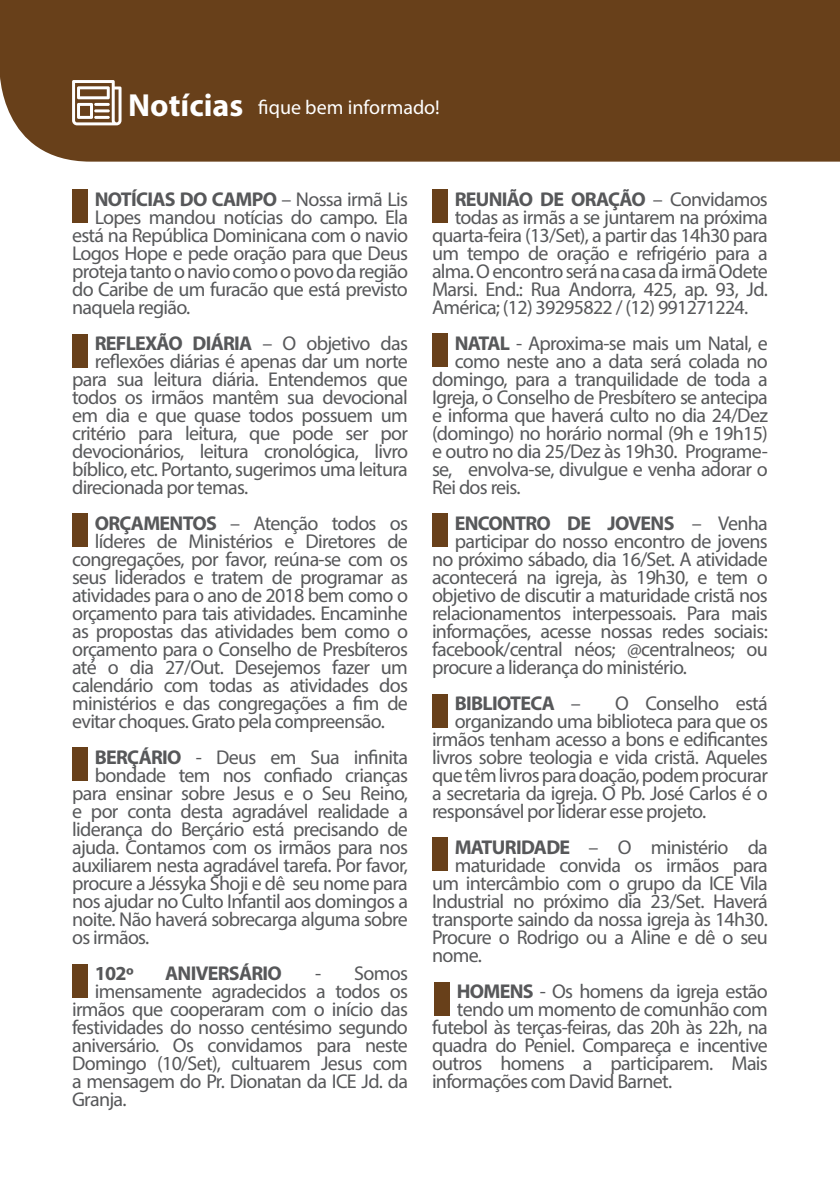
<style>
.page{position:relative;width:840px;height:1191px;background:#fff}
.page>*{position:absolute;margin:0;border:0;box-sizing:border-box;transform-origin:0 0}
.t1{font:20px "Myriad Pro";letter-spacing:-.035em;color:#57585a}
.t2{font:700 20px "Myriad Pro";letter-spacing:-.035em;color:#57585a}
.t3{font:20px "Myriad Pro";color:#fff}
.s1{font-weight:700;font-size:32px}
.s2{font-weight:400}
.s3{font-weight:700}
</style>
<div class="page">
<div style="left:0;top:0;width:839px;height:162px;background:#68401a"></div>
<svg style="left:72px;top:80px;width:49px;height:45px"></svg>
<hr style="left:94px;top:103px;width:16px;height:3px;background:#fff">
<hr style="left:94px;top:116px;width:16px;height:3px;background:#fff">
<hr style="left:94px;top:109px;width:16px;height:3px;background:#fff">
<div style="left:72px;top:190px;width:16px;height:33px;background:#68401a"></div>
<div style="left:72px;top:334px;width:16px;height:33px;background:#68401a"></div>
<div style="left:72px;top:513px;width:16px;height:34px;background:#68401a"></div>
<div style="left:434px;top:982px;width:16px;height:33px;background:#68401a"></div>
<div style="left:72px;top:747px;width:16px;height:34px;background:#68401a"></div>
<div style="left:72px;top:964px;width:16px;height:34px;background:#68401a"></div>
<div style="left:432px;top:190px;width:15px;height:33px;background:#68401a"></div>
<div style="left:432px;top:334px;width:15px;height:33px;background:#68401a"></div>
<div style="left:432px;top:513px;width:15px;height:34px;background:#68401a"></div>
<div style="left:432px;top:694px;width:15px;height:34px;background:#68401a"></div>
<div style="left:432px;top:837px;width:15px;height:34px;background:#68401a"></div>
<p class="t3" style="left:128px;top:95px;width:313px"><span class="s1">Notícias</span> fique bem informado!</p>
<p class="t2" style="left:95px;top:186px;width:314px">NOTÍCIAS DO CAMPO <span class="s2">– Nossa irmã Lis</span></p>
<p class="t1" style="left:95px;top:205px;width:314px">Lopes mandou notícias do campo. Ela</p>
<p class="t1" style="left:72px;top:223px;width:337px">está na República Dominicana com o navio</p>
<p class="t1" style="left:72px;top:241px;width:337px">Logos Hope e pede oração para que Deus</p>
<p class="t1" style="left:72px;top:259px;width:337px">proteja tanto o navio como o povo da região</p>
<p class="t1" style="left:72px;top:277px;width:337px">do Caribe de um furacão que está previsto</p>
<p class="t1" style="left:72px;top:295px;width:120px">naquela região.</p>
<p class="t2" style="left:95px;top:330px;width:314px">REFLEXÃO DIÁRIA <span class="s2">– O objetivo das</span></p>
<p class="t1" style="left:95px;top:349px;width:314px">reflexões diárias é apenas dar um norte</p>
<p class="t1" style="left:72px;top:367px;width:337px">para sua leitura diária. Entendemos que</p>
<p class="t1" style="left:72px;top:385px;width:337px">todos os irmãos mantêm sua devocional</p>
<p class="t1" style="left:72px;top:403px;width:337px">em dia e que quase todos possuem um</p>
<p class="t1" style="left:72px;top:421px;width:337px">critério para leitura, que pode ser por</p>
<p class="t1" style="left:72px;top:439px;width:337px">devocionários, leitura cronológica, livro</p>
<p class="t1" style="left:72px;top:457px;width:337px">bíblico, etc. Portanto, sugerimos uma leitura</p>
<p class="t1" style="left:72px;top:475px;width:177px">direcionada por temas.</p>
<p class="t1" style="left:95px;top:511px;width:314px"><span class="s3">ORÇAMENTOS</span> – Atenção todos os</p>
<p class="t1" style="left:95px;top:529px;width:314px">líderes de Ministérios e Diretores de</p>
<p class="t1" style="left:72px;top:547px;width:337px">congregações, por favor, reúna-se com os</p>
<p class="t1" style="left:72px;top:565px;width:337px">seus liderados e tratem de programar as</p>
<p class="t1" style="left:72px;top:583px;width:337px">atividades para o ano de 2018 bem como o</p>
<p class="t1" style="left:72px;top:601px;width:337px">orçamento para tais atividades. Encaminhe</p>
<p class="t1" style="left:72px;top:619px;width:337px">as propostas das atividades bem como o</p>
<p class="t1" style="left:72px;top:637px;width:337px">orçamento para o Conselho de Presbíteros</p>
<p class="t1" style="left:72px;top:655px;width:337px">até o dia 27/Out. Desejemos fazer um</p>
<p class="t1" style="left:72px;top:673px;width:337px">calendário com todas as atividades dos</p>
<p class="t1" style="left:72px;top:691px;width:337px">ministérios e das congregações a fim de</p>
<p class="t1" style="left:72px;top:709px;width:314px">evitar choques. Grato pela compreensão.</p>
<p class="t1" style="left:95px;top:745px;width:314px"><span class="s3">BERÇÁRIO</span> - Deus em Sua infinita</p>
<p class="t1" style="left:95px;top:763px;width:314px">bondade tem nos confiado crianças</p>
<p class="t1" style="left:72px;top:781px;width:337px">para ensinar sobre Jesus e o Seu Reino,</p>
<p class="t1" style="left:72px;top:799px;width:337px">e por conta desta agradável realidade a</p>
<p class="t1" style="left:72px;top:817px;width:337px">liderança do Berçário está precisando de</p>
<p class="t1" style="left:72px;top:835px;width:337px">ajuda. Contamos com os irmãos para nos</p>
<p class="t1" style="left:72px;top:853px;width:337px">auxiliarem nesta agradável tarefa. Por favor,</p>
<p class="t1" style="left:72px;top:871px;width:337px">procure a Jéssyka Shoji e dê seu nome para</p>
<p class="t1" style="left:72px;top:889px;width:337px">nos ajudar no Culto Infantil aos domingos a</p>
<p class="t1" style="left:72px;top:907px;width:337px">noite. Não haverá sobrecarga alguma sobre</p>
<p class="t1" style="left:72px;top:925px;width:79px">os irmãos.</p>
<p class="t2" style="left:95px;top:960px;width:40px">102º</p>
<p class="t2" style="left:165px;top:960px;width:118px">ANIVERSÁRIO</p>
<p class="t1" style="left:315px;top:961px;width:94px">- Somos</p>
<p class="t1" style="left:95px;top:979px;width:314px">imensamente agradecidos a todos os</p>
<p class="t1" style="left:72px;top:997px;width:337px">irmãos que cooperaram com o início das</p>
<p class="t1" style="left:72px;top:1015px;width:337px">festividades do nosso centésimo segundo</p>
<p class="t1" style="left:72px;top:1033px;width:337px">aniversário. Os convidamos para neste</p>
<p class="t1" style="left:72px;top:1051px;width:337px">Domingo (10/Set), cultuarem Jesus com</p>
<p class="t1" style="left:72px;top:1069px;width:337px">a mensagem do Pr. Dionatan da ICE Jd. da</p>
<p class="t1" style="left:72px;top:1087px;width:56px">Granja.</p>
<p class="t2" style="left:454px;top:186px;width:314px">REUNIÃO DE ORAÇÃO <span class="s2">– Convidamos</span></p>
<p class="t1" style="left:454px;top:205px;width:314px">todas as irmãs a se juntarem na próxima</p>
<p class="t1" style="left:432px;top:223px;width:337px">quarta-feira (13/Set), a partir das 14h30 para</p>
<p class="t1" style="left:432px;top:241px;width:337px">um tempo de oração e refrigério para a</p>
<p class="t1" style="left:432px;top:259px;width:337px">alma. O encontro será na casa da irmã Odete</p>
<p class="t1" style="left:432px;top:277px;width:337px">Marsi. End.: Rua Andorra, 425, ap. 93, Jd.</p>
<p class="t1" style="left:432px;top:295px;width:318px">América; (12) 39295822 / (12) 991271224.</p>
<p class="t1" style="left:454px;top:331px;width:314px"><span class="s3">NATAL</span> - Aproxima-se mais um Natal, e</p>
<p class="t1" style="left:454px;top:349px;width:314px">como neste ano a data será colada no</p>
<p class="t1" style="left:432px;top:367px;width:337px">domingo, para a tranquilidade de toda a</p>
<p class="t1" style="left:432px;top:385px;width:337px">Igreja, o Conselho de Presbítero se antecipa</p>
<p class="t1" style="left:432px;top:403px;width:337px">e informa que haverá culto no dia 24/Dez</p>
<p class="t1" style="left:432px;top:421px;width:337px">(domingo) no horário normal (9h e 19h15)</p>
<p class="t1" style="left:432px;top:439px;width:337px">e outro no dia 25/Dez às 19h30. Programe-</p>
<p class="t1" style="left:432px;top:457px;width:337px">se, envolva-se, divulgue e venha adorar o</p>
<p class="t1" style="left:432px;top:475px;width:90px">Rei dos reis.</p>
<p class="t2" style="left:454px;top:510px;width:314px">ENCONTRO DE JOVENS <span class="s2">– Venha</span></p>
<p class="t1" style="left:454px;top:529px;width:314px">participar do nosso encontro de jovens</p>
<p class="t1" style="left:432px;top:547px;width:337px">no próximo sábado, dia 16/Set. A atividade</p>
<p class="t1" style="left:432px;top:565px;width:337px">acontecerá na igreja, às 19h30, e tem o</p>
<p class="t1" style="left:432px;top:583px;width:337px">objetivo de discutir a maturidade cristã nos</p>
<p class="t1" style="left:432px;top:601px;width:337px">relacionamentos interpessoais. Para mais</p>
<p class="t1" style="left:432px;top:619px;width:337px">informações, acesse nossas redes sociais:</p>
<p class="t1" style="left:432px;top:637px;width:337px">facebook/central néos; @centralneos; ou</p>
<p class="t1" style="left:432px;top:655px;width:256px">procure a liderança do ministério.</p>
<p class="t2" style="left:454px;top:690px;width:127px">BIBLIOTECA <span class="s2">–</span></p>
<p class="t1" style="left:614px;top:691px;width:154px">O Conselho está</p>
<p class="t1" style="left:454px;top:709px;width:314px">organizando uma biblioteca para que os</p>
<p class="t1" style="left:432px;top:727px;width:337px">irmãos tenham acesso a bons e edificantes</p>
<p class="t1" style="left:432px;top:745px;width:337px">livros sobre teologia e vida cristã. Aqueles</p>
<p class="t1" style="left:432px;top:763px;width:337px">que têm livros para doação, podem procurar</p>
<p class="t1" style="left:432px;top:781px;width:337px">a secretaria da igreja. O Pb. José Carlos é o</p>
<p class="t1" style="left:432px;top:799px;width:275px">responsável por liderar esse projeto.</p>
<p class="t1" style="left:454px;top:835px;width:314px"><span class="s3">MATURIDADE</span> – O ministério da</p>
<p class="t1" style="left:454px;top:853px;width:314px">maturidade convida os irmãos para</p>
<p class="t1" style="left:432px;top:871px;width:337px">um intercâmbio com o grupo da ICE Vila</p>
<p class="t1" style="left:432px;top:889px;width:337px">Industrial no próximo dia 23/Set. Haverá</p>
<p class="t1" style="left:432px;top:907px;width:337px">transporte saindo da nossa igreja às 14h30.</p>
<p class="t1" style="left:432px;top:925px;width:337px">Procure o Rodrigo ou a Aline e dê o seu</p>
<p class="t1" style="left:432px;top:943px;width:51px">nome.</p>
<p class="t1" style="left:456px;top:979px;width:312px"><span class="s3">HOMENS</span> - Os homens da igreja estão</p>
<p class="t1" style="left:456px;top:997px;width:312px">tendo um momento de comunhão com</p>
<p class="t1" style="left:432px;top:1015px;width:337px">futebol às terças-feiras, das 20h às 22h, na</p>
<p class="t1" style="left:432px;top:1033px;width:337px">quadra do Peniel. Compareça e incentive</p>
<p class="t1" style="left:432px;top:1051px;width:337px">outros homens a participarem. Mais</p>
<p class="t1" style="left:432px;top:1069px;width:241px">informações com David Barnet.</p>
</div>
